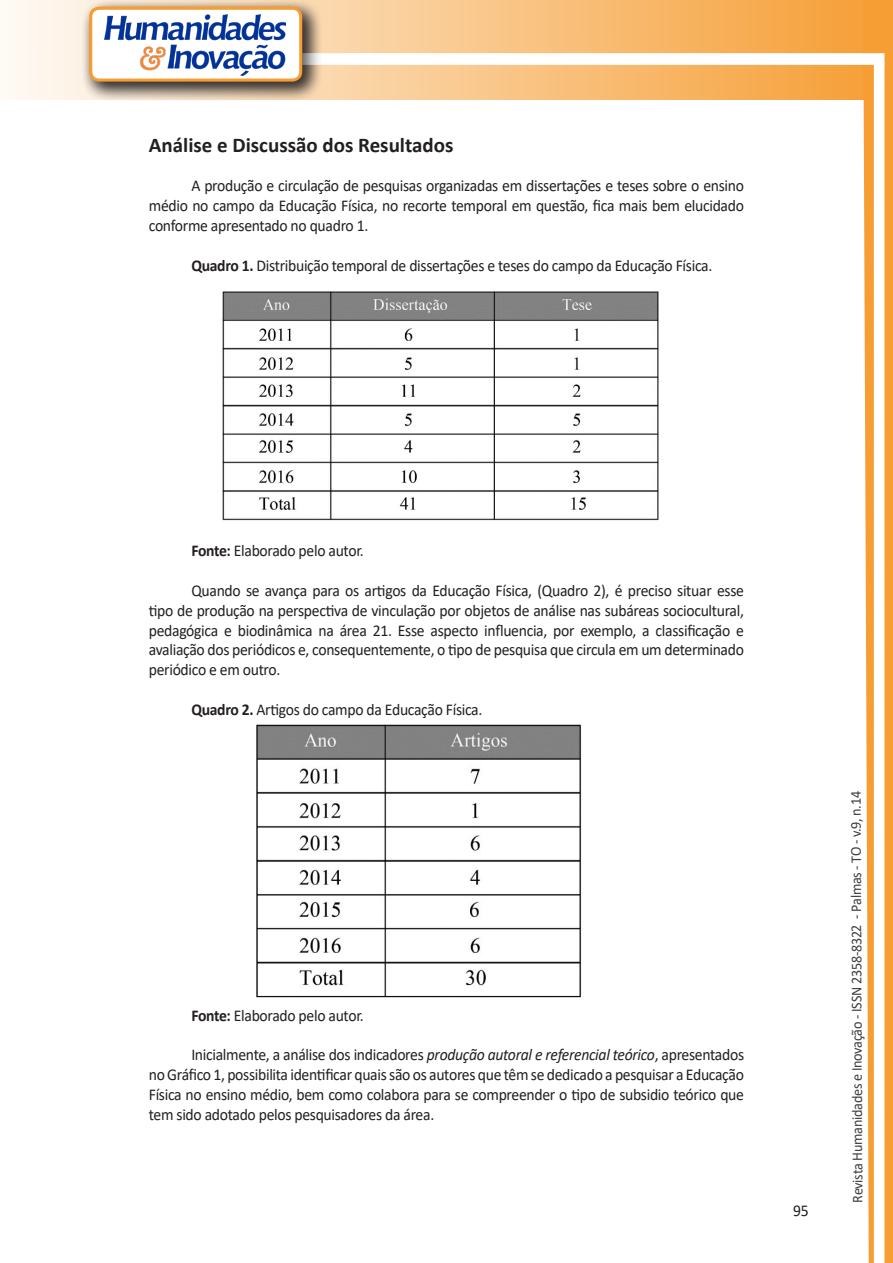
<style>
.page{position:relative;width:893px;height:1263px;background:#fff}
.page>*{position:absolute;margin:0;border:0;box-sizing:border-box;transform-origin:0 0}
.Titulo_2{font:700 21px "Calibri";color:#231f20}
.texto{font:16.5px/19.8px "Calibri";letter-spacing:-.02em;color:#231f20;text-align:justify;scale:.95 1}
.t1{font:15px "Calibri";letter-spacing:-.025em;color:#3e3e3f;scale:.95 1}
.s1{font-weight:700}
.s2{font-style:italic}
</style>
<div class="page">
<svg style="left:5px;top:0;width:858px;height:100px;background:#f9c484"></svg>
<div style="left:302px;top:53px;width:582px;height:12px;background:#fff;border:2px solid #fff"></div>
<svg style="left:863px;top:0;width:30px;height:1263px"></svg>
<div style="left:81px;top:0;width:241px;height:102px;background:#231f20;opacity:.75"></div>
<svg style="left:91px;top:8px;width:210px;height:72px"></svg>
<div style="left:89px;top:7px;width:213px;height:75px;border:3px solid #f69e34;border-radius:9px"></div>
<img style="left:222px;top:291px;width:437px;height:230px">
<img style="left:256px;top:724px;width:326px;height:274px">
<p class="Titulo_2" style="left:149px;top:130px;width:306px">Análise e Discussão dos Resultados</p>
<p class="texto" style="left:149px;top:176px;width:628px;text-indent:43px">A produção e circulação de pesquisas organizadas em dissertações e teses sobre o ensino médio no campo da Educação Física, no recorte temporal em questão, fica mais bem elucidado conforme apresentado no quadro 1.</p>
<p class="texto" style="left:191px;top:255px;width:550px"><span class="s1">Quadro 1.</span> Distribuição temporal de dissertações e teses do campo da Educação Física.</p>
<p class="texto" style="left:191px;top:541px;width:183px"><span class="s1">Fonte:</span> Elaborado pelo autor.</p>
<p class="texto" style="left:149px;top:580px;width:628px;text-indent:43px">Quando se avança para os artigos da Educação Física, (Quadro 2), é preciso situar esse tipo de produção na perspectiva de vinculação por objetos de análise nas subáreas sociocultural, pedagógica e biodinâmica na área 21. Esse aspecto influencia, por exemplo, a classificação e avaliação dos periódicos e, consequentemente, o tipo de pesquisa que circula em um determinado periódico e em outro.</p>
<p class="texto" style="left:191px;top:699px;width:308px"><span class="s1">Quadro 2.</span> Artigos do campo da Educação Física.</p>
<p class="texto" style="left:191px;top:1005px;width:183px"><span class="s1">Fonte:</span> Elaborado pelo autor.</p>
<p class="texto" style="left:149px;top:1044px;width:628px;text-indent:43px">Inicialmente, a análise dos indicadores <span class="s2">produção autoral e referencial teórico</span>, apresentados no Gráfico 1, possibilita identificar quais são os autores que têm se dedicado a pesquisar a Educação Física no ensino médio, bem como colabora para se compreender o tipo de subsidio teórico que tem sido adotado pelos pesquisadores da área.</p>
<p class="texto" style="left:793px;top:1200px;width:18px">95</p>
<p class="t1" style="left:846px;top:1203px;width:435px;rotate:-90deg">Revista Humanidades e Inovação - ISSN 2358-8322 - Palmas - TO - v.9, n.14</p>
</div>
